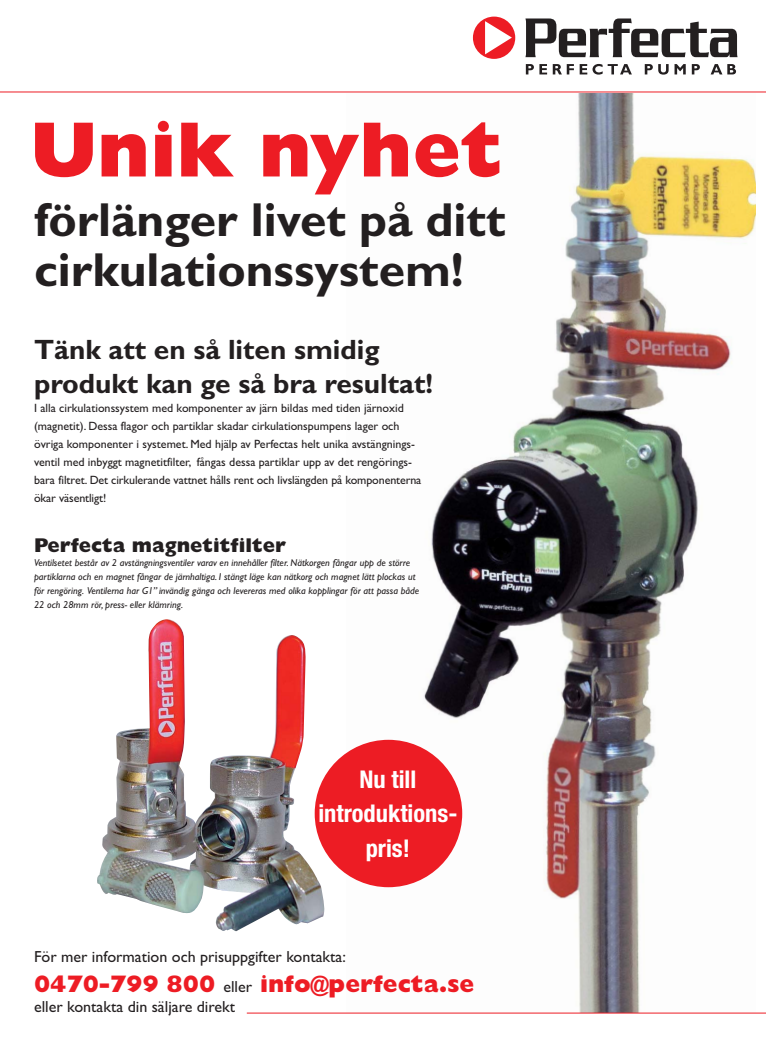
<style>
.page{position:relative;width:766px;height:1049px;background:#fff}
.page>*{position:absolute;margin:0;border:0;box-sizing:border-box;transform-origin:0 0}
.t1{font:800 78.9px "Gill Sans";color:#ed1c24}
.t2{font:700 47.8px/50px "Gill Sans";color:#231f20}
.t3{font:700 28px/34px "Gill Sans";color:#231f20}
.t4{font:700 condensed 24.5px/34.8px "Helvetica Neue";color:#fff;text-align:center}
.t5{font:800 24px "Gill Sans";color:#ed1c24}
.t6{font:800 20px "Gill Sans";color:#231f20}
.t7{font:16px "Gill Sans TT";color:#231f20}
.t8{font:12px/18px "Gill Sans TT";color:#231f20}
.t9{font:italic 10px/14px "Gill Sans";color:#231f20}
.s1{font-family:"Gill Sans TT";font-weight:400;font-size:16px;color:#231f20}
</style>
<div class="page">
<img style="left:346px;top:94px;width:409px;height:918px">
<svg style="left:525px;top:18px;width:212px;height:39px"></svg>
<div style="left:473px;top:17px;width:42px;height:42px;background:#ed1c24;border-radius:50%"></div>
<svg style="left:485px;top:21px;width:26px;height:33px"></svg>
<svg style="left:525px;top:64px;width:8px;height:10px"></svg>
<svg style="left:539px;top:64px;width:34px;height:10px"></svg>
<svg style="left:579px;top:64px;width:52px;height:11px"></svg>
<svg style="left:644px;top:64px;width:8px;height:10px"></svg>
<svg style="left:658px;top:64px;width:10px;height:11px"></svg>
<svg style="left:674px;top:64px;width:11px;height:10px"></svg>
<svg style="left:691px;top:64px;width:8px;height:10px"></svg>
<svg style="left:711px;top:64px;width:24px;height:10px"></svg>
<img style="left:97px;top:619px;width:228px;height:312px">
<hr style="left:0;top:92px;width:765px;height:1px;background:#ed1c24">
<hr style="left:247px;top:1013px;width:518px;height:1px;background:#ed1c24">
<div style="left:314px;top:740px;width:148px;height:147px;background:#ed1c24;border-radius:50%"></div>
<h1 class="t1" style="left:31px;top:123px;width:473px">Unik nyhet</h1>
<h2 class="t2" style="left:34px;top:200px;width:472px">förlänger livet på ditt cirkulationssystem!</h2>
<h3 class="t3" style="left:34px;top:336px;width:400px">Tänk att en så liten smidig produkt kan ge så bra resultat!</h3>
<p class="t8" style="left:34px;top:401px;width:389px">I alla cirkulationssystem med komponenter av järn bildas med tiden järnoxid (magnetit). Dessa flagor och partiklar skadar cirkulationspumpens lager och övriga komponenter i systemet. Med hjälp av Perfectas helt unika avstängnings&shy;ventil med inbyggt magnetitfilter, fångas dessa partiklar upp av det rengörings&shy;bara filtret. Det cirkulerande vattnet hålls rent och livslängden på komponenterna ökar väsentligt!</p>
<h3 class="t6" style="left:34px;top:539px;width:253px">Perfecta magnetitfilter</h3>
<p class="t9" style="left:34px;top:557px;width:386px">Ventilsetet består av 2 avstängningsventiler varav en innehåller filter. Nätkorgen fångar upp de större partiklarna och en magnet fångar de järnhaltiga. I stängt läge kan nätkorg och magnet lätt plockas ut för rengöring. Ventilerna har G1” invändig gänga och levereras med olika kopplingar för att passa både 22 och 28mm rör, press- eller klämring.</p>
<h3 class="t4" style="left:318px;top:762px;width:140px">Nu till introduktions&shy;pris!</h3>
<h3 class="t7" style="left:34px;top:951px;width:313px">För mer information och prisuppgifter kontakta:</h3>
<h3 class="t5" style="left:34px;top:976px;width:441px">0470-799 800 <span class="s1">eller</span> info@perfecta.se</h3>
<h3 class="t7" style="left:34px;top:1001px;width:202px">eller kontakta din säljare direkt</h3>
</div>
